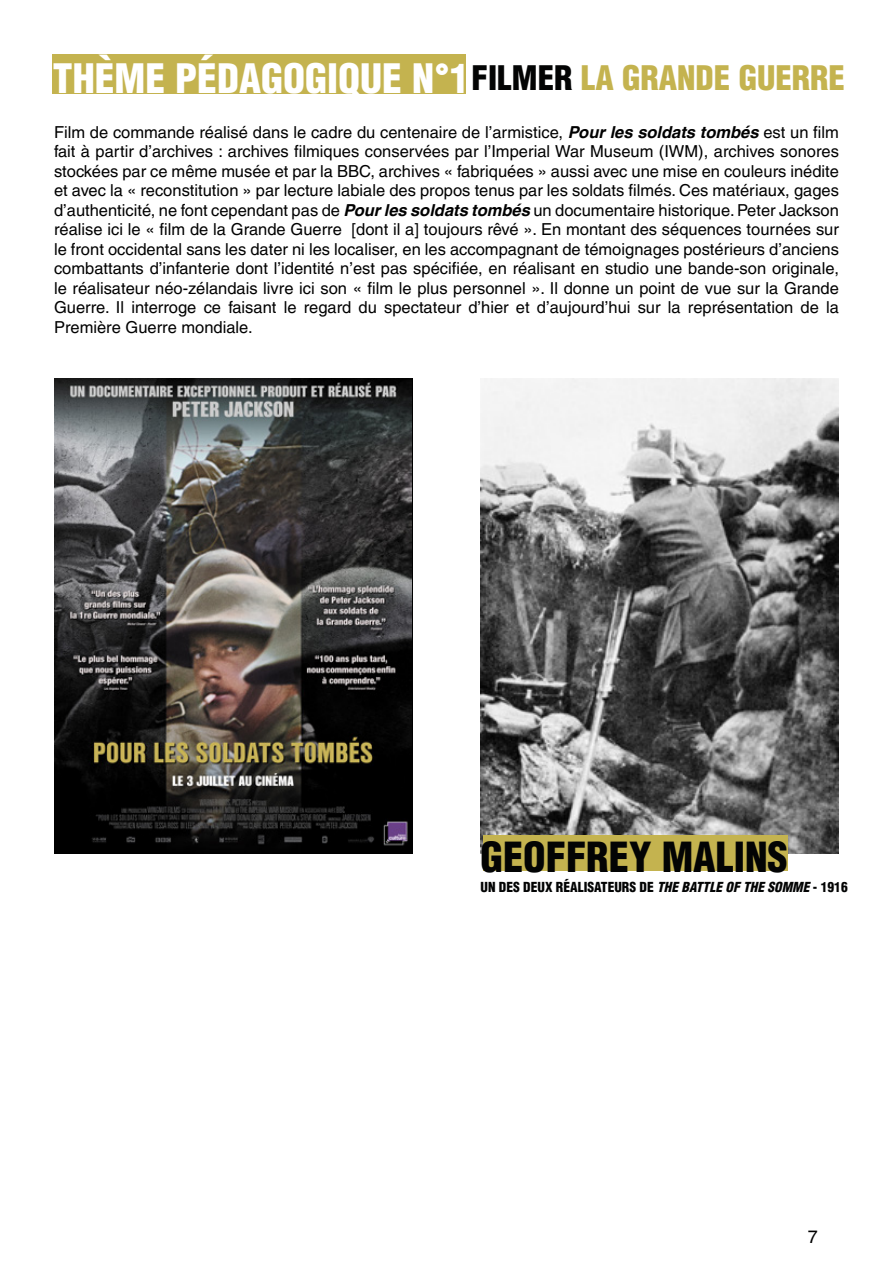
<style>
.page{position:relative;width:893px;height:1263px;background:#fff}
.page>*{position:absolute;margin:0;border:0;box-sizing:border-box;transform-origin:0 0}
.t1{font:900 condensed 40.5px "Helvetica LT Pro";color:#030404}
.t2{font:900 condensed 39.6px "Helvetica LT Pro";color:#fff}
.t3{font:18px "Helvetica LT Pro";color:#000}
.t4{font:16.5px/19.5px "Helvetica LT Pro";color:#000;text-align:justify}
.t5{font:900 condensed 13.5px "Helvetica LT Pro";color:#030404}
.s1{font-size:33px;color:#030404}
.s2{font-size:33px;color:#c4b34f}
.s3{font-weight:700;font-style:italic}
.s4{font-style:italic}
</style>
<div class="page">
<img style="left:55px;top:378px;width:357px;height:476px">
<img style="left:480px;top:378px;width:359px;height:476px">
<div style="left:483px;top:835px;width:305px;height:35px;background:#c4b34f"></div>
<div style="left:53px;top:54px;width:413px;height:39px;background:#c4b34f"></div>
<h2 class="t2" style="left:53px;top:53px;width:794px">THÈME PÉDAGOGIQUE N°1<span class="s1">FILMER</span> <span class="s2">LA GRANDE GUERRE</span></h2>
<p class="t4" style="left:54px;top:122px;width:786px">Film de commande réalisé dans le cadre du centenaire de l’armistice, <span class="s3">Pour les soldats tombés</span> est un film fait à partir d’archives : archives filmiques conservées par l’Imperial War Museum (IWM), archives sonores stockées par ce même musée et par la BBC, archives « fabriquées » aussi avec une mise en couleurs inédite et avec la « reconstitution » par lecture labiale des propos tenus par les soldats filmés. Ces matériaux, gages d’authenticité, ne font cependant pas de <span class="s3">Pour les soldats tombés</span> un documentaire historique. Peter Jackson réalise ici le « film de la Grande Guerre [dont il a] toujours rêvé ». En montant des séquences tournées sur le front occidental sans les dater ni les localiser, en les accompagnant de témoignages postérieurs d’anciens combattants d’infanterie dont l’identité n’est pas spécifiée, en réalisant en studio une bande-son originale, le réalisateur néo-zélandais livre ici son « film le plus personnel ». Il donne un point de vue sur la Grande Guerre. Il interroge ce faisant le regard du spectateur d’hier et d’aujourd’hui sur la représentation de la Première Guerre mondiale.</p>
<h1 class="t1" style="left:480px;top:832px;width:309px">GEOFFREY MALINS</h1>
<p class="t5" style="left:480px;top:878px;width:369px">UN DES DEUX RÉALISATEURS DE <span class="s4">THE BATTLE OF THE SOMME</span> - 1916</p>
<p class="t3" style="left:808px;top:1226px;width:12px">7</p>
</div>
